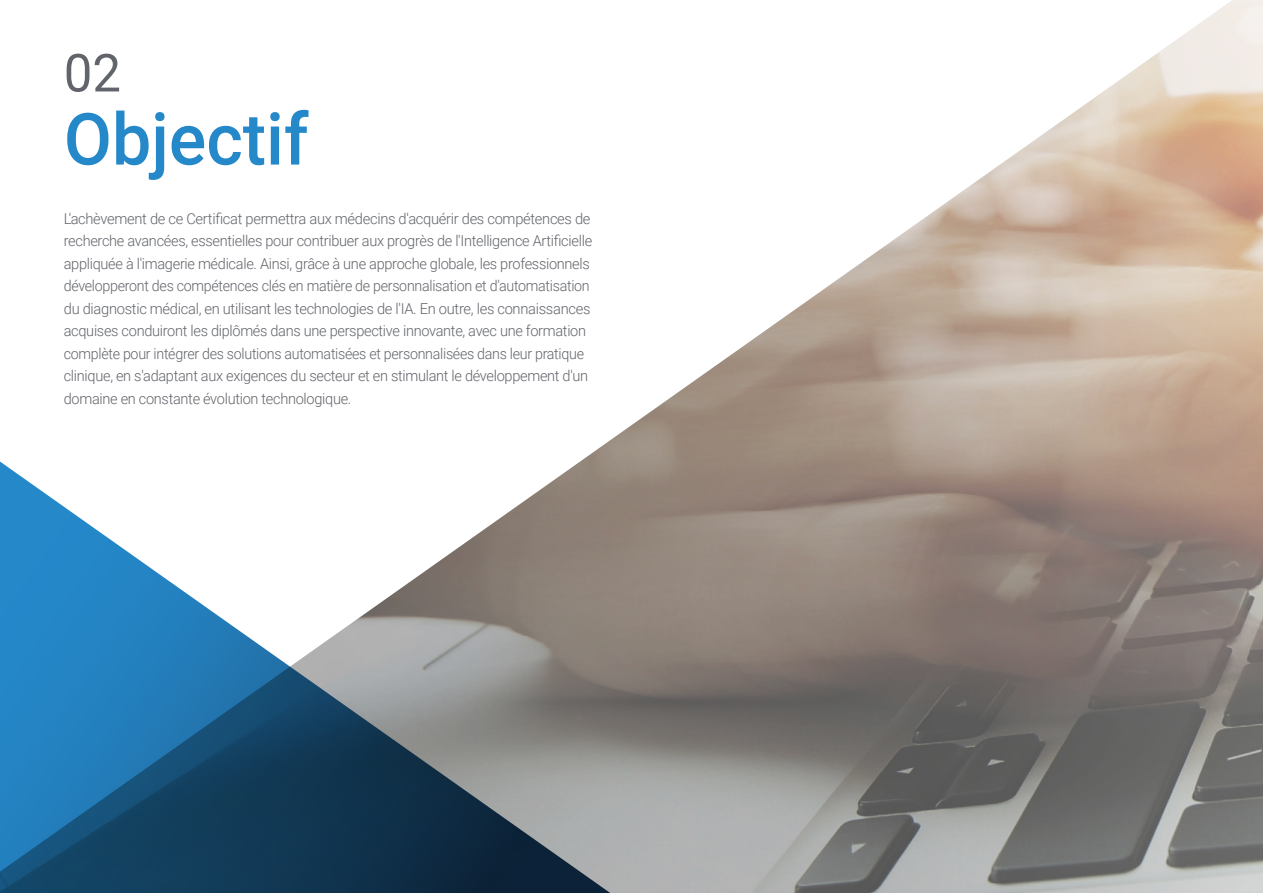
<style>
.page{position:relative;width:1263px;height:893px;background:#fff}
.page>*{position:absolute;margin:0;border:0;box-sizing:border-box;transform-origin:0 0}
.t1{font:500 72px "Roboto";color:#2488c9}
.t2{font:52.5px "Roboto";color:#61646a}
.t3{font:300 15px/22.5px "Roboto";letter-spacing:-.02em;color:#61646a}
</style>
<div class="page">
<img style="left:602px;top:0;width:661px;height:893px">
<svg style="left:0;top:446px;width:640px;height:447px"></svg>
<h2 class="t2" style="left:64px;top:36px;width:59px">02</h2>
<h1 class="t1" style="left:64px;top:89px;width:246px">Objectif</h1>
<p class="t3" style="left:64px;top:207px;width:530px">L'achèvement de ce Certificat permettra aux médecins d'acquérir des compétences de recherche avancées, essentielles pour contribuer aux progrès de l'Intelligence Artificielle appliquée à l'imagerie médicale. Ainsi, grâce à une approche globale, les professionnels développeront des compétences clés en matière de personnalisation et d'automatisation du diagnostic médical, en utilisant les technologies de l'IA. En outre, les connaissances acquises conduiront les diplômés dans une perspective innovante, avec une formation complète pour intégrer des solutions automatisées et personnalisées dans leur pratique clinique, en s'adaptant aux exigences du secteur et en stimulant le développement d'un domaine en constante évolution technologique.</p>
</div>
